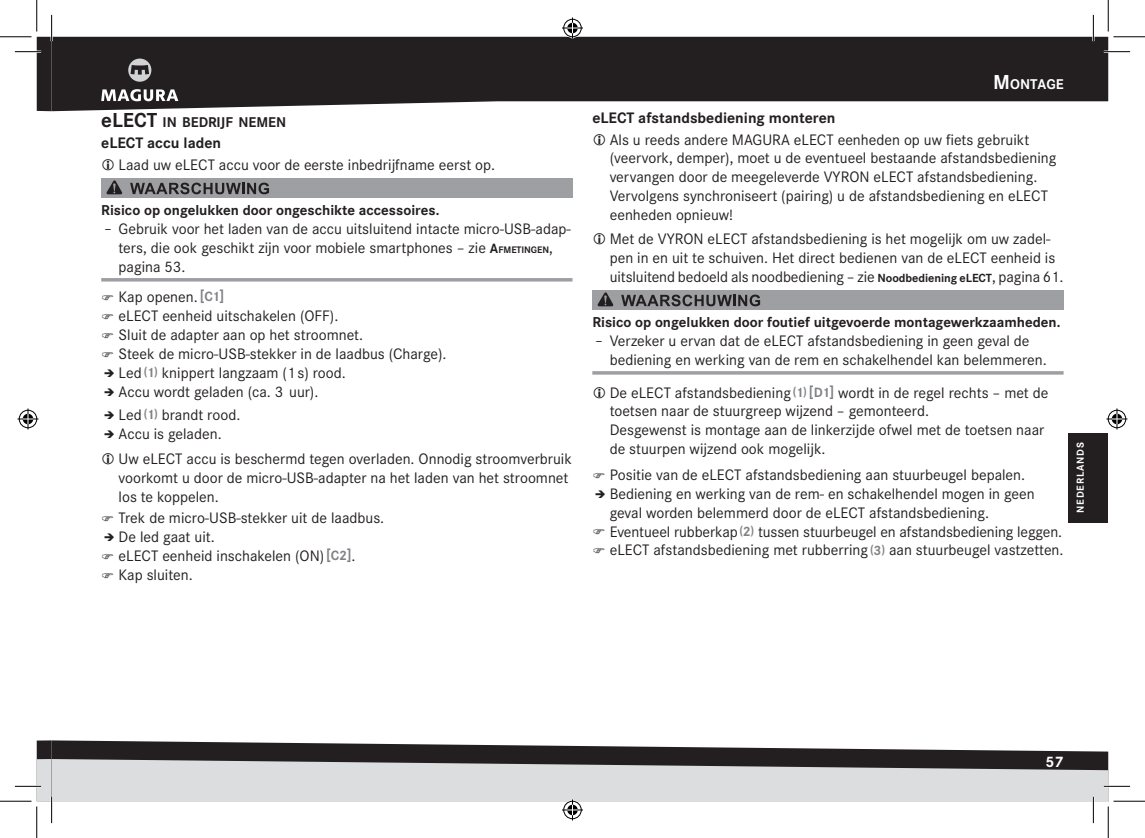
<style>
.page{position:relative;width:1145px;height:838px;background:#fff}
.page>*{position:absolute;margin:0;border:0;box-sizing:border-box;transform-origin:0 0}
.t1{font:700 21px "Corporate S";color:#231f20}
.t2{font:15.75px/18.9px "Corporate S";color:#231f20}
.t3{font:700 15.75px "Corporate S";color:#231f20}
.t4{font:700 15.75px "Corporate S";color:#fff}
.t5{font:700 14.88px "Corporate S";color:#231f20}
.t6{font:700 14.7px "Corporate S";color:#231f20}
.t7{font:700 14.7px "Corporate S";color:#fff}
.t8{font:700 10.5px "Corporate S";letter-spacing:.075em;color:#fff}
.s1{font-family:"Eurostile";font-size:14px}
.s2{font-weight:700;font-size:14px}
.s3{font-weight:700;font-size:9.8px}
.s4{font-weight:700;color:#808285}
.s5{font-weight:700;font-size:14px;color:#808285}
.s6{font-size:21px}
.s7{font-weight:700;font-size:12.25px}
</style>
<div class="page">
<div style="left:1069px;top:432px;width:39px;height:90px;background:#231f20"></div>
<div style="left:37px;top:740px;width:15px;height:61px;background:#231f20"></div>
<div style="left:37px;top:759px;width:15px;height:42px;background:#dcdddf"></div>
<div style="left:37px;top:37px;width:15px;height:74px;background:#231f20"></div>
<svg style="left:52px;top:37px;width:1056px;height:74px;background:#3a3637"></svg>
<svg style="left:52px;top:740px;width:1056px;height:19px;fill:#231f20"></svg>
<svg style="left:52px;top:759px;width:1056px;height:42px;background:#c3c3c5"></svg>
<svg style="left:101px;top:89px;width:77px;height:12px"></svg>
<svg style="left:126px;top:57px;width:27px;height:27px"></svg>
<div style="left:128px;top:59px;width:23px;height:23px;background:#d1d2d4;border-radius:50%"></div>
<svg style="left:131px;top:65px;width:18px;height:10px"></svg>
<hr style="left:101px;top:278px;width:471px;height:3px;background:#9d9fa2">
<div style="left:101px;top:178px;width:471px;height:19px;background:#9d9fa2"></div>
<svg style="left:107px;top:180px;width:15px;height:14px"></svg>
<svg style="left:130px;top:183px;width:139px;height:11px"></svg>
<hr style="left:592px;top:371px;width:472px;height:3px;background:#9d9fa2">
<div style="left:592px;top:290px;width:472px;height:19px;background:#9d9fa2"></div>
<svg style="left:598px;top:292px;width:15px;height:14px"></svg>
<svg style="left:621px;top:294px;width:139px;height:12px"></svg>
<hr style="left:15px;top:51px;width:26px;height:2px;background:#fff">
<hr style="left:1104px;top:51px;width:26px;height:2px;background:#fff">
<hr style="left:15px;top:785px;width:26px;height:2px;background:#fff">
<hr style="left:1104px;top:785px;width:26px;height:2px;background:#fff">
<hr style="left:51px;top:15px;width:2px;height:26px;background:#fff">
<hr style="left:51px;top:796px;width:2px;height:27px;background:#fff">
<hr style="left:1092px;top:15px;width:2px;height:26px;background:#fff">
<hr style="left:1092px;top:796px;width:2px;height:27px;background:#fff">
<svg style="left:15px;top:51px;width:26px;height:1px"></svg>
<svg style="left:1104px;top:51px;width:26px;height:1px"></svg>
<svg style="left:15px;top:786px;width:26px;height:1px"></svg>
<svg style="left:1104px;top:786px;width:26px;height:1px"></svg>
<svg style="left:51px;top:15px;width:1px;height:26px"></svg>
<svg style="left:51px;top:796px;width:1px;height:27px"></svg>
<svg style="left:1093px;top:15px;width:1px;height:26px"></svg>
<svg style="left:1093px;top:796px;width:1px;height:27px"></svg>
<hr style="left:0;top:36px;width:32px;height:1px;background:#000">
<hr style="left:1113px;top:36px;width:32px;height:1px;background:#000">
<hr style="left:0;top:800px;width:32px;height:1px;background:#000">
<hr style="left:1113px;top:800px;width:32px;height:1px;background:#000">
<hr style="left:36px;top:0;width:1px;height:31px;background:#000">
<hr style="left:36px;top:806px;width:1px;height:31px;background:#000">
<hr style="left:1108px;top:0;width:1px;height:31px;background:#000">
<hr style="left:1108px;top:806px;width:1px;height:31px;background:#000">
<svg style="left:562px;top:18px;width:21px;height:21px"></svg>
<svg style="left:562px;top:799px;width:21px;height:21px"></svg>
<svg style="left:18px;top:408px;width:21px;height:21px"></svg>
<svg style="left:1106px;top:408px;width:21px;height:21px"></svg>
<h1 class="t1" style="left:101px;top:108px;width:23px">eLECT</h1>
<p class="t6" style="left:163px;top:114px;width:125px">IN BEDRIJF NEMEN</p>
<p class="t3" style="left:101px;top:134px;width:18px">eLECT</p>
<p class="t3" style="left:147px;top:134px;width:75px">accu laden</p>
<p class="t2" style="left:119px;top:155px;width:378px">Laad uw eLECT accu voor de eerste inbedrijfname eerst op.</p>
<p class="t5" style="left:101px;top:202px;width:340px">Risico op ongelukken door ongeschikte accessoires.</p>
<p class="t2" style="left:119px;top:220px;width:454px;text-indent:-15px"><span class="s1">–</span> Gebruik voor het laden van de accu uitsluitend intacte micro-USB-adap&shy;ters, die ook geschikt zijn voor mobiele smartphones – zie <span class="s2">A</span><span class="s3">FMETINGEN</span>, pagina 53.</p>
<p class="t2" style="left:119px;top:287px;width:330px">Kap openen.<span class="s4">[</span><span class="s5">C1</span><span class="s4">]<br></span>eLECT eenheid uitschakelen (OFF).<br>Sluit de adapter aan op het stroomnet.<br>Steek de micro-USB-stekker in de laadbus (Charge).<br>Led <sup>(</sup><span class="s5">1</span><sup>)</sup> knippert langzaam (1s) rood.<br>Accu wordt geladen (ca. 3 uur).</p>
<p class="t2" style="left:119px;top:405px;width:123px">Led <sup>(</sup><span class="s5">1</span><sup>)</sup> brandt rood.<br>Accu is geladen.</p>
<p class="t2" style="left:119px;top:449px;width:455px">Uw eLECT accu is beschermd tegen overladen. Onnodig stroomverbruik voorkomt u door de micro-USB-adapter na het laden van het stroomnet los te koppelen.</p>
<p class="t2" style="left:119px;top:508px;width:267px">Trek de micro-USB-stekker uit de laadbus.<br>De led gaat uit.<br>eLECT eenheid inschakelen (ON)<span class="s4">[</span><span class="s5">C2</span><span class="s4">]</span>.<br>Kap sluiten.</p>
<p class="t7" style="left:993px;top:76px;width:72px"><span class="s6">M</span> ONTAGE</p>
<p class="t3" style="left:592px;top:109px;width:18px">eLECT</p>
<p class="t3" style="left:638px;top:109px;width:199px">afstandsbediening monteren</p>
<p class="t2" style="left:610px;top:130px;width:448px">Als u reeds andere MAGURA eLECT eenheden op uw fiets gebruikt (veervork, demper), moet u de eventueel bestaande afstandsbediening vervangen door de meegeleverde VYRON eLECT afstandsbediening.<br>Vervolgens synchroniseert (pairing) u de afstandsbediening en eLECT eenheden opnieuw!</p>
<p class="t2" style="left:610px;top:229px;width:447px">Met de VYRON eLECT afstandsbediening is het mogelijk om uw zadel&shy;pen in en uit te schuiven. Het direct bedienen van de eLECT eenheid is uitsluitend bedoeld als noodbediening – zie <span class="s7">Noodbediening eLECT</span></p>
<p class="t2" style="left:992px;top:267px;width:73px">, pagina 61.</p>
<p class="t5" style="left:592px;top:314px;width:470px">Risico op ongelukken door foutief uitgevoerde montagewerkzaamheden.</p>
<p class="t2" style="left:610px;top:331px;width:439px;text-indent:-15px"><span class="s1">–</span> Verzeker u ervan dat de eLECT afstandsbediening in geen geval de bediening en werking van de rem en schakelhendel kan belemmeren.</p>
<p class="t2" style="left:610px;top:383px;width:440px">De eLECT afstandsbediening <sup>(</sup><span class="s5">1</span><sup>)</sup> <span class="s4">[</span><span class="s5">D1</span><span class="s4">]</span> wordt in de regel rechts – met de toetsen naar de stuurgreep wijzend – gemonteerd.<br>Desgewenst is montage aan de linkerzijde ofwel met de toetsen naar de stuurpen wijzend ook mogelijk.</p>
<p class="t2" style="left:610px;top:465px;width:455px">Positie van de eLECT afstandsbediening aan stuurbeugel bepalen.<br>Bediening en werking van de rem- en schakelhendel mogen in geen geval worden belemmerd door de eLECT afstandsbediening.<br>Eventueel rubberkap<sup>(</sup><span class="s5">2</span><sup>)</sup> tussen stuurbeugel en afstandsbediening leggen. eLECT afstandsbediening met rubberring <sup>(</sup><span class="s5">3</span><sup>)</sup> aan stuurbeugel vastzetten.</p>
<p class="t8" style="left:1074px;top:512px;width:72px;rotate:-90deg">N ederlands</p>
<p class="t4" style="left:1046px;top:752px;width:19px">57</p>
</div>
